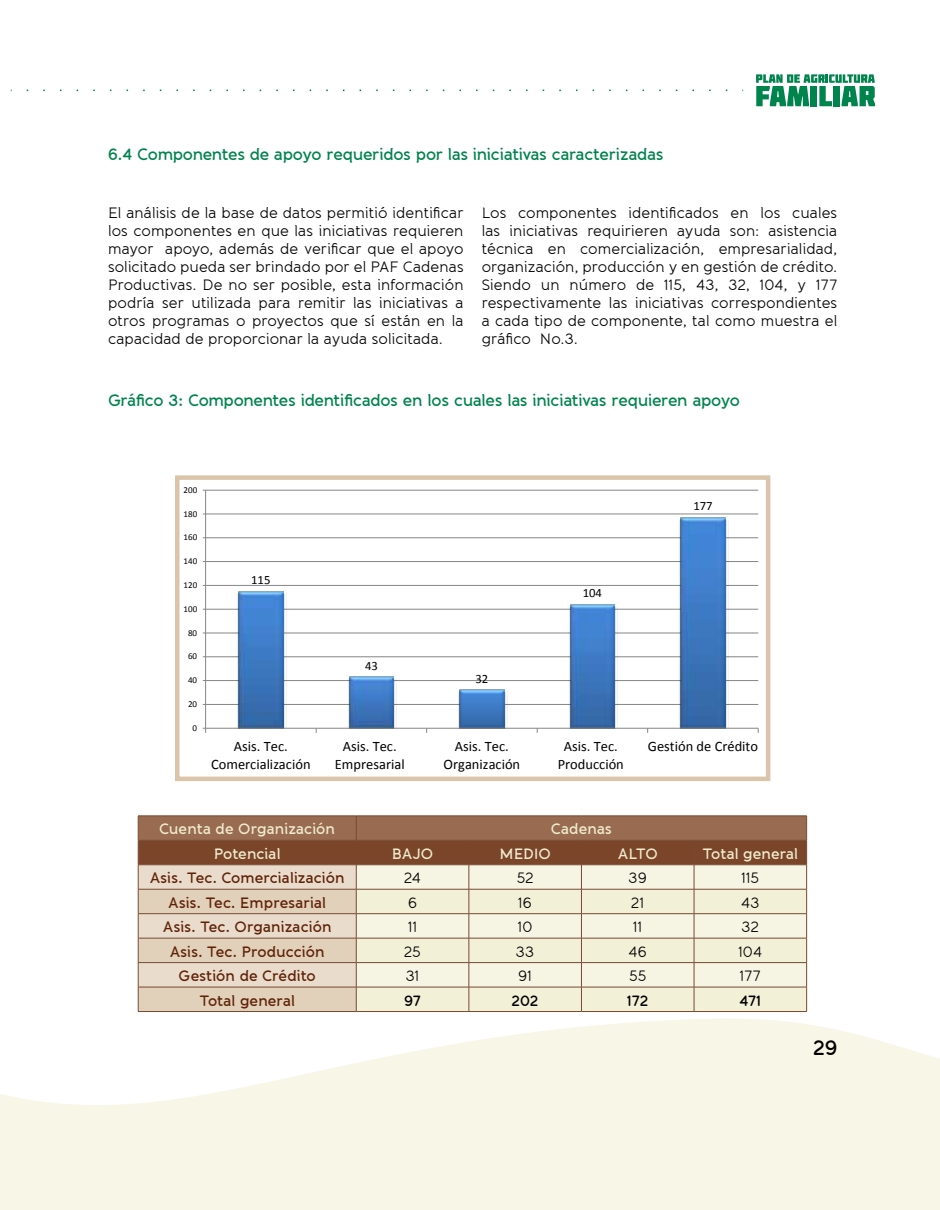
<style>
.page{position:relative;width:940px;height:1210px;background:#fff}
.page>*{position:absolute;margin:0;border:0;box-sizing:border-box;transform-origin:0 0}
.t1{font:600 21px "Banda";color:#000}
.t2{font:600 16.5px "Banda";letter-spacing:-.02em;color:#00844d}
.t3{font:15px/18px "Banda";letter-spacing:.005em;color:#000;text-align:justify}
.t4{font:600 15px "Banda";letter-spacing:.005em;color:#602207}
.t5{font:600 15px "Banda";letter-spacing:.005em;color:#f0ecce}
.t6{font:600 15px "Banda";letter-spacing:.01em;color:#000}
.t7{font:14.4px/17.7px "Calibri";color:#000;text-align:center}
.t8{font:12.75px "Calibri";letter-spacing:-.005em;color:#000}
.t9{font:9px "Calibri";color:#000}
</style>
<div class="page">
<svg style="left:0;top:1018px;width:940px;height:192px;fill:#f8f6e7"></svg>
<svg style="left:27px;top:90px;width:701px;height:1px"></svg>
<svg style="left:756px;top:74px;width:119px;height:32px"></svg>
<svg style="left:202px;top:489px;width:557px;height:244px"></svg>
<div style="left:175px;top:475px;width:595px;height:306px;border:4px solid #dac4aa"></div>
<hr style="left:356px;top:1011px;width:113px;height:1px;background:#764a32">
<hr style="left:469px;top:1011px;width:112px;height:1px;background:#764a32">
<hr style="left:581px;top:1011px;width:113px;height:1px;background:#764a32">
<hr style="left:694px;top:1011px;width:112px;height:1px;background:#764a32">
<hr style="left:138px;top:815px;width:218px;height:1px;background:#764a32">
<hr style="left:356px;top:815px;width:113px;height:1px;background:#764a32">
<hr style="left:469px;top:815px;width:112px;height:1px;background:#764a32">
<hr style="left:581px;top:815px;width:113px;height:1px;background:#764a32">
<hr style="left:694px;top:815px;width:112px;height:1px;background:#764a32">
<svg style="left:138px;top:816px;width:669px;height:195px;background:#d1bfa9"></svg>
<hr style="left:138px;top:1011px;width:218px;height:1px;background:#764a32">
<p class="t2" style="left:108px;top:144px;width:557px">6.4 Componentes de apoyo requeridos por las iniciativas caracterizadas</p>
<p class="t3" style="left:108px;top:203px;width:357px">El análisis de la base de datos permitió identificar los componentes en que las iniciativas requieren mayor apoyo, además de verificar que el apoyo solicitado pueda ser brindado por el PAF Cadenas Productivas. De no ser posible, esta información podría ser utilizada para remitir las iniciativas a otros programas o proyectos que sí están en la capacidad de proporcionar la ayuda solicitada.</p>
<p class="t3" style="left:482px;top:203px;width:357px">Los componentes identificados en los cuales las iniciativas requirieren ayuda son: asistencia técnica en comercialización, empresarialidad, organización, producción y en gestión de crédito.<br>Siendo un número de 115, 43, 32, 104, y 177 respectivamente las iniciativas correspondientes a cada tipo de componente, tal como muestra el gráfico No.3.</p>
<p class="t2" style="left:108px;top:390px;width:633px">Gráfico 3: Componentes identificados en los cuales las iniciativas requieren apoyo</p>
<p class="t9" style="left:183px;top:484px;width:15px">200</p>
<p class="t9" style="left:183px;top:508px;width:15px">180</p>
<p class="t9" style="left:183px;top:532px;width:15px">160</p>
<p class="t9" style="left:183px;top:555px;width:15px">140</p>
<p class="t9" style="left:183px;top:579px;width:15px">120</p>
<p class="t9" style="left:183px;top:603px;width:15px">100</p>
<p class="t9" style="left:188px;top:627px;width:11px">80</p>
<p class="t9" style="left:188px;top:650px;width:11px">60</p>
<p class="t9" style="left:188px;top:674px;width:11px">40</p>
<p class="t9" style="left:188px;top:698px;width:11px">20</p>
<p class="t9" style="left:193px;top:722px;width:6px">0</p>
<p class="t8" style="left:251px;top:571px;width:21px">115</p>
<p class="t8" style="left:365px;top:657px;width:14px">43</p>
<p class="t8" style="left:475px;top:670px;width:14px">32</p>
<p class="t8" style="left:583px;top:584px;width:21px">104</p>
<p class="t8" style="left:693px;top:498px;width:21px">177</p>
<p class="t7" style="left:211px;top:737px;width:101px">Asis. Tec.<br>Comercialización</p>
<p class="t7" style="left:335px;top:737px;width:71px">Asis. Tec.<br>Empresarial</p>
<p class="t7" style="left:443px;top:737px;width:78px">Asis. Tec.<br>Organización</p>
<p class="t7" style="left:557px;top:737px;width:68px">Asis. Tec.<br>Producción</p>
<p class="t7" style="left:648px;top:737px;width:112px">Gestión de Crédito</p>
<p class="t5" style="left:159px;top:820px;width:177px">Cuenta de Organización</p>
<p class="t5" style="left:551px;top:820px;width:62px">Cadenas</p>
<p class="t5" style="left:214px;top:844px;width:68px">Potencial</p>
<p class="t5" style="left:392px;top:844px;width:43px">BAJO</p>
<p class="t5" style="left:499px;top:844px;width:53px">MEDIO</p>
<p class="t5" style="left:618px;top:844px;width:41px">ALTO</p>
<p class="t5" style="left:702px;top:844px;width:97px">Total general</p>
<p class="t4" style="left:150px;top:869px;width:196px">Asis. Tec. Comercialización</p>
<p class="t3" style="left:404px;top:869px;width:18px">24</p>
<p class="t3" style="left:516px;top:869px;width:18px">52</p>
<p class="t3" style="left:628px;top:869px;width:20px">39</p>
<p class="t3" style="left:741px;top:869px;width:19px">115</p>
<p class="t4" style="left:168px;top:893px;width:159px">Asis. Tec. Empresarial</p>
<p class="t3" style="left:408px;top:893px;width:11px">6</p>
<p class="t3" style="left:518px;top:893px;width:15px">16</p>
<p class="t3" style="left:631px;top:893px;width:14px">21</p>
<p class="t3" style="left:741px;top:893px;width:20px">43</p>
<p class="t4" style="left:163px;top:917px;width:170px">Asis. Tec. Organización</p>
<p class="t3" style="left:408px;top:918px;width:10px">11</p>
<p class="t3" style="left:518px;top:918px;width:16px">10</p>
<p class="t3" style="left:633px;top:918px;width:10px">11</p>
<p class="t3" style="left:741px;top:918px;width:19px">32</p>
<p class="t4" style="left:170px;top:942px;width:156px">Asis. Tec. Producción</p>
<p class="t3" style="left:404px;top:942px;width:18px">25</p>
<p class="t3" style="left:516px;top:942px;width:20px">33</p>
<p class="t3" style="left:628px;top:942px;width:20px">46</p>
<p class="t3" style="left:738px;top:942px;width:25px">104</p>
<p class="t4" style="left:178px;top:966px;width:139px">Gestión de Crédito</p>
<p class="t3" style="left:406px;top:967px;width:15px">31</p>
<p class="t3" style="left:518px;top:967px;width:15px">91</p>
<p class="t3" style="left:629px;top:967px;width:19px">55</p>
<p class="t3" style="left:739px;top:967px;width:23px">177</p>
<p class="t4" style="left:199px;top:991px;width:97px">Total general</p>
<p class="t6" style="left:404px;top:991px;width:18px">97</p>
<p class="t6" style="left:512px;top:991px;width:28px">202</p>
<p class="t6" style="left:627px;top:991px;width:22px">172</p>
<p class="t6" style="left:739px;top:991px;width:23px">471</p>
<h1 class="t1" style="left:813px;top:1034px;width:25px">29</h1>
</div>
